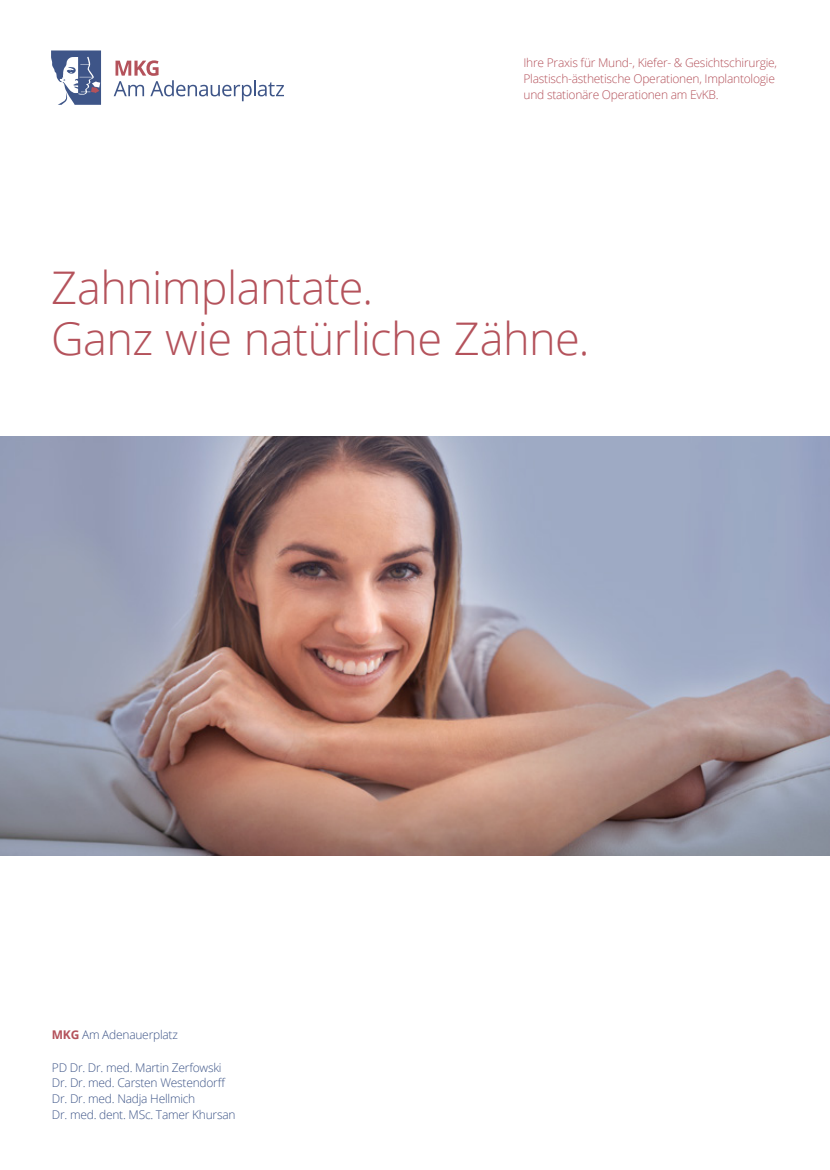
<style>
.page{position:relative;width:830px;height:1170px;background:#fff}
.page>*{position:absolute;margin:0;border:0;box-sizing:border-box;transform-origin:0 0}
.t1{font:300 45px/51px "Open Sans";letter-spacing:-.01em;color:#b4525b}
.t2{font:300 12px/15.8px "Open Sans";letter-spacing:-.02em;color:#3e5588}
.t3{font:300 12px/15.8px "Open Sans";letter-spacing:-.02em;color:#b4525b}
.s1{font-weight:700;color:#b4525b}
</style>
<div class="page">
<img style="left:0;top:436px;width:829px;height:419px">
<svg style="left:114px;top:60px;width:170px;height:41px"></svg>
<svg style="left:51px;top:50px;width:50px;height:55px"></svg>
<p class="t3" style="left:523px;top:55px;width:255px">Ihre Praxis für Mund-, Kiefer- &amp; Gesichtschirurgie,<br>Plastisch-ästhetische Operationen, Implantologie und stationäre Operationen am EvKB.</p>
<h1 class="t1" style="left:51px;top:260px;width:539px">Zahnimplantate.<br>Ganz wie natürliche Zähne.</h1>
<p class="t2" style="left:52px;top:1026px;width:127px"><span class="s1">MKG</span> Am Adenauerplatz</p>
<p class="t2" style="left:52px;top:1058px;width:185px">PD Dr. Dr. med. Martin Zerfowski<br>Dr. Dr. med. Carsten Westendorff<br>Dr. Dr. med. Nadja Hellmich<br>Dr. med. dent. MSc. Tamer Khursan</p>
</div>
